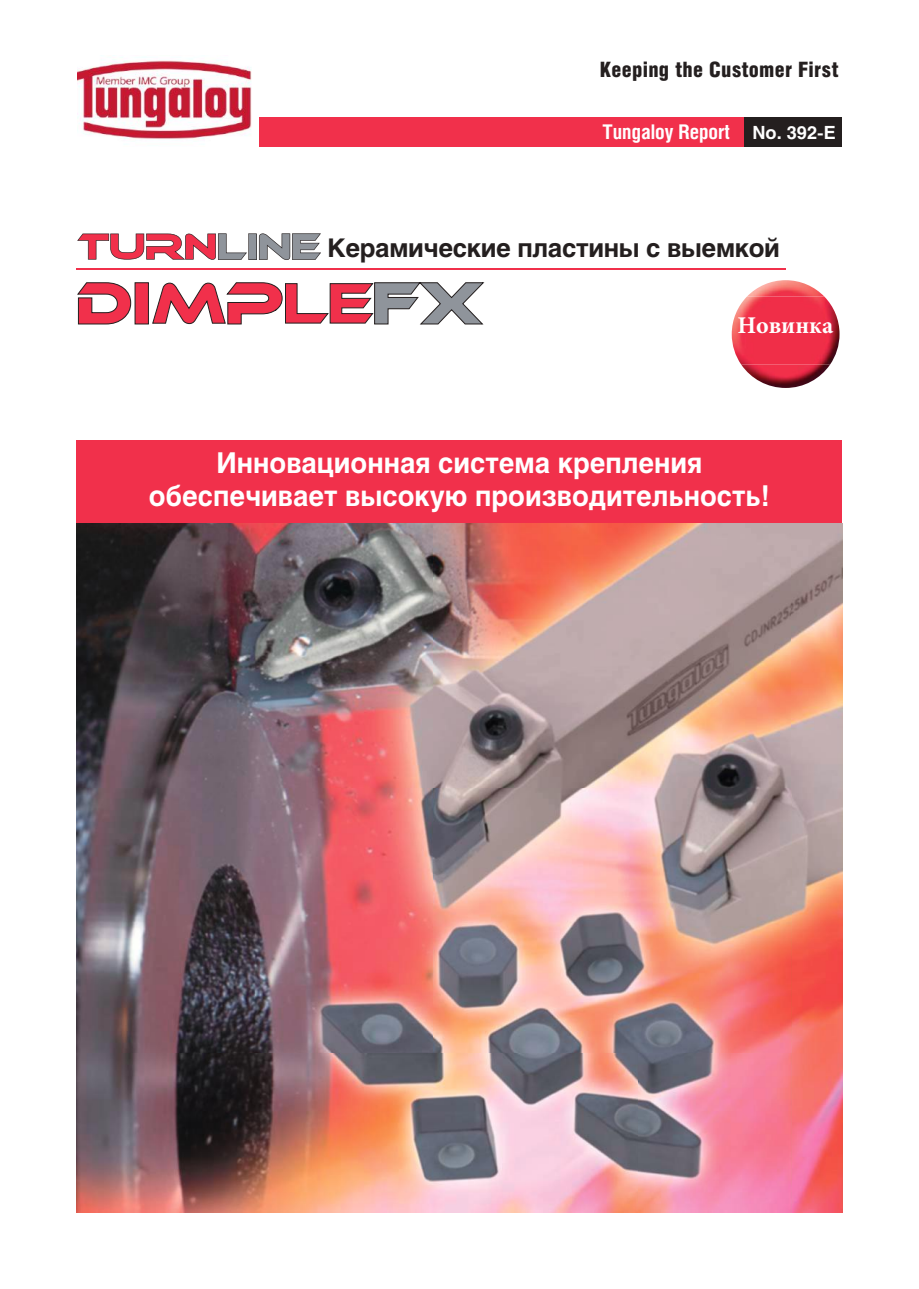
<style>
.page{position:relative;width:919px;height:1289px;background:#fff}
.page>*{position:absolute;margin:0;border:0;box-sizing:border-box;transform-origin:0 0}
.t1{font:700 28.5px/32.5px "Helios";color:#fff;text-align:center;scale:.95 1}
.t2{font:700 25.5px "Helios";letter-spacing:-.015em;color:#241f1f}
.t3{font:700 24px "Minion Pro";color:#fff}
.t4{font:900 21.3px "Helios Cond";letter-spacing:.01em;color:#241f1f}
.t5{font:700 20.25px "Helios Cond";color:#fff}
.s1{font-family:"Helios";font-size:18px}
</style>
<div class="page">
<div style="left:259px;top:117px;width:485px;height:30px;background:#f1304b"></div>
<hr style="left:76px;top:268px;width:709px;height:1px;background:#f1304b">
<div style="left:76px;top:439px;width:766px;height:84px;background:#f1304b"></div>
<img style="left:76px;top:523px;width:766px;height:689px">
<div style="left:744px;top:117px;width:98px;height:30px;background:#241f1f"></div>
<img style="left:748px;top:280px;width:76px;height:16px">
<img style="left:741px;top:364px;width:89px;height:24px">
<img style="left:731px;top:296px;width:108px;height:68px">
<svg style="left:77px;top:233px;width:244px;height:27px"></svg>
<svg style="left:77px;top:282px;width:408px;height:43px"></svg>
<img style="left:78px;top:57px;width:173px;height:82px">
<p class="t4" style="left:599px;top:57px;width:240px">Keeping the Customer First</p>
<p class="t5" style="left:602px;top:120px;width:235px">Tungaloy Report <span class="s1">No. 392-E</span></p>
<p class="t2" style="left:327px;top:233px;width:454px">Керамические пластины с выемкой</p>
<p class="t3" style="left:737px;top:308px;width:97px">Новинка</p>
<p class="t1" style="left:149px;top:447px;width:655px">Инновационная система крепления обеспечивает высокую производительность!</p>
</div>
